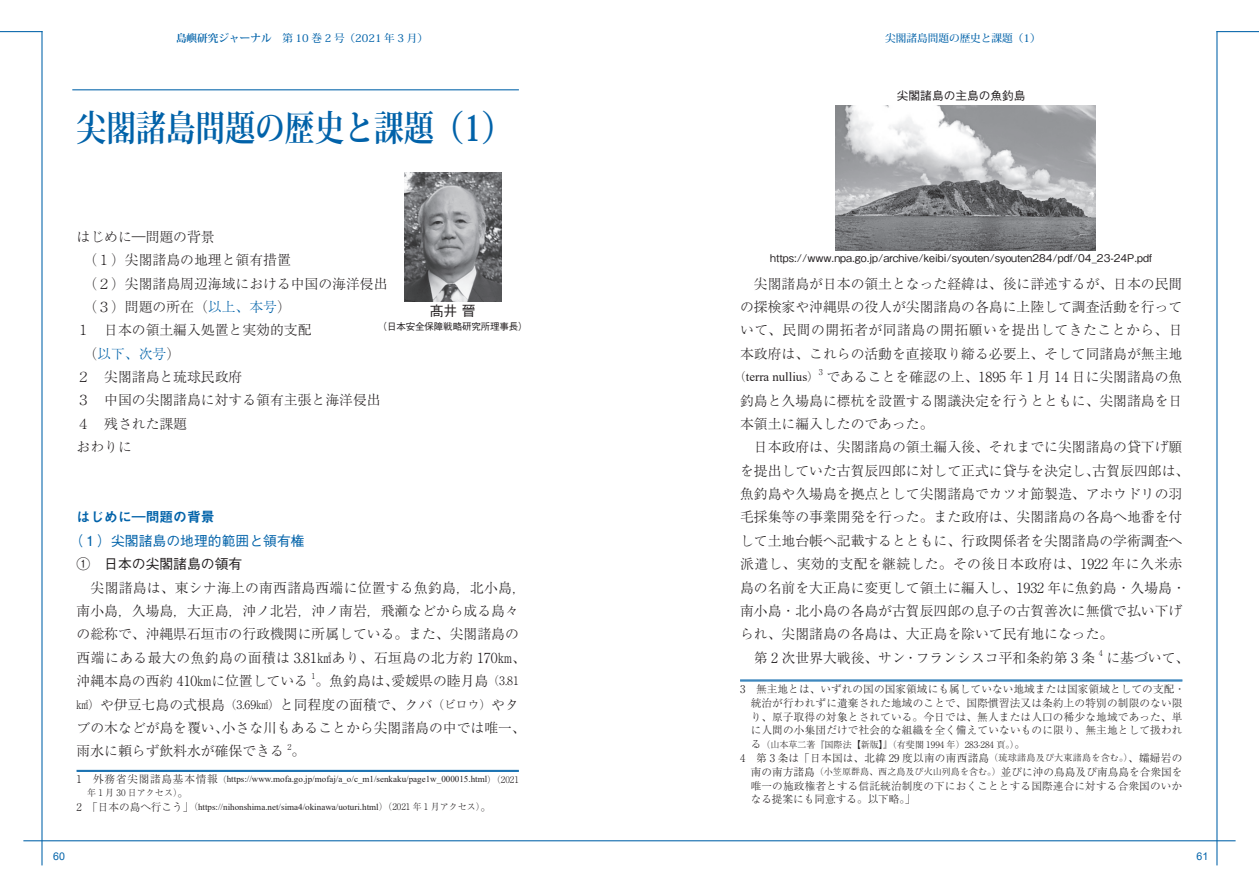
<style>
.page{position:relative;width:1259px;height:893px;background:#fff}
.page>*{position:absolute;margin:0;border:0;box-sizing:border-box;transform-origin:0 0}
.t1{font:700 35.7px "Koz Min Pr 6 N";color:#0162a9;scale:.83 1}
.t2{font:300 13.8px/23.4px "Ryumin Pr 6 N";color:#231f20}
.t3{font:500 13.8px "Gothic BBB Pr 6 N";color:#0162a9}
.t4{font:500 13.8px "Gothic BBB Pr 6 N";color:#231f20}
.t5{font:13.8px "Midashi Go Pr 6 N MB31";color:#0162a9}
.t6{font:12.75px "Times New Roman";color:#231f20}
.t7{font:500 11.7px "Gothic BBB Pr 6 N";color:#231f20}
.t8{font:300 10.65px/13.8px "Ryumin Pr 6 N";letter-spacing:.015em;color:#231f20}
.t9{font:500 10.65px "Gothic BBB Pr 6 N";color:#231f20}
.t10{font:500 10.65px "Koz Min Pr 6 N";color:#0162a9}
.t11{font:10.65px "Arial";color:#0162a9}
.t12{font:500 9.6px "Gothic BBB Pr 6 N";letter-spacing:-.02em;color:#231f20}
.t13{font:9px "Times New Roman";color:#231f20}
.t14{font:300 9px "Ryumin Pr 6 N";color:#231f20}
.t15{font:300 8.1px "Ryumin Pr 6 N";color:#231f20}
.s1{font-weight:700}
.s2{color:#0162a9}
.s3{font-size:11.7px}
.s4{font-family:"Ryumin Pr 6 N";font-weight:300;font-size:10.65px}
.s5{font-family:"Ryumin Pr 6 N";font-weight:300}
.s6{font-size:10.65px}
.s7{font-family:"Ryumin Pr 6 N";font-weight:300;font-size:11.7px}
.s8{font-size:9px}
</style>
<div class="page">
<hr style="left:23px;top:840px;width:1212px;height:1px;background:#0162a9">
<hr style="left:1216px;top:31px;width:43px;height:1px;background:#0162a9">
<hr style="left:0;top:31px;width:43px;height:1px;background:#0162a9">
<hr style="left:41px;top:31px;width:2px;height:834px;background:#0162a9">
<hr style="left:1216px;top:31px;width:1px;height:834px;background:#0162a9">
<hr style="left:72px;top:89px;width:447px;height:1px;background:#0162a9">
<hr style="left:77px;top:770px;width:442px;height:1px;background:#0162a9">
<hr style="left:77px;top:771px;width:442px;height:1px;background:#0162a9">
<hr style="left:740px;top:680px;width:442px;height:1px;background:#0162a9">
<hr style="left:740px;top:681px;width:442px;height:1px;background:#0162a9">
<img style="left:404px;top:172px;width:97px;height:129px">
<img style="left:836px;top:105px;width:259px;height:146px">
<p class="t10" style="left:176px;top:32px;width:253px"><span class="s1">島嶼研究ジャーナル</span>　第 10 巻 2 号（2021 年 3 月）</p>
<p class="t10" style="left:885px;top:32px;width:157px">尖閣諸島問題の歴史と課題（1）</p>
<h1 class="t1" style="left:77px;top:108px;width:526px">尖閣諸島問題の歴史と課題（1）</h1>
<p class="t2" style="left:77px;top:224px;width:312px">はじめに―問題の背景<br>　（１）尖閣諸島の地理と領有措置<br>　（２）尖閣諸島周辺海域における中国の海洋侵出　（３）問題の所在（<span class="s2">以上、本号</span>）<br>１　日本の領土編入処置と実効的支配<br>　（<span class="s2">以下、次号</span>）<br>２　尖閣諸島と琉球民政府<br>３　中国の尖閣諸島に対する領有主張と海洋侵出<br>４　残された課題<br>おわりに</p>
<p class="t4" style="left:430px;top:300px;width:48px">髙井 晉</p>
<p class="t12" style="left:378px;top:318px;width:152px">（日本安全保障戦略研究所理事長）</p>
<p class="t5" style="left:77px;top:506px;width:140px">はじめに―問題の背景</p>
<p class="t3" style="left:70px;top:529px;width:236px">（１）尖閣諸島の地理的範囲と領有権</p>
<p class="t4" style="left:77px;top:553px;width:167px">①　日本の尖閣諸島の領有</p>
<p class="t2" style="left:77px;top:575px;width:451px">　尖閣諸島は、東シナ海上の南西諸島西端に位置する魚釣島，北小島，南小島，久場島，大正島，沖ノ北岩，沖ノ南岩，飛瀬などから成る島々の総称で、沖縄県石垣市の行政機関に所属している。また、尖閣諸島の西端にある最大の魚釣島の面積は 3.81㎢あり、石垣島の北方約 170㎞、沖縄本島の西約 410㎞に位置している</p>
<p class="t15" style="left:311px;top:670px;width:6px">1</p>
<p class="t2" style="left:77px;top:668px;width:451px;text-indent:239px">。魚釣島は、愛媛県の睦月島<span class="s3">（3.81㎢）</span>や伊豆七島の式根島<span class="s3">（3.69㎢）</span>と同程度の面積で、クバ<span class="s3">（ビロウ）</span>やタブの木などが島を覆い、小さな川もあることから尖閣諸島の中では唯一、雨水に頼らず飲料水が確保できる</p>
<p class="t15" style="left:287px;top:740px;width:6px">2</p>
<p class="t2" style="left:291px;top:739px;width:15px">。</p>
<p class="t13" style="left:77px;top:773px;width:444px"><span class="s4">1　外務省尖閣諸島基本情報</span><span class="s5">（</span>https://www.mofa.go.jp/mofaj/a_o/c_m1/senkaku/page1w_000015.html<span class="s5">）（2021</span></p>
<p class="t14" style="left:87px;top:786px;width:102px">年 1 月 30 日アクセス）<span class="s6">。</span></p>
<p class="t13" style="left:77px;top:800px;width:416px"><span class="s4">2　「日本の島へ行こう」</span><span class="s5">（</span>https://nihonshima.net/sima4/okinawa/uoturi.html<span class="s5">）（2021 年 1 月アクセス）</span><span class="s4">。</span></p>
<p class="t7" style="left:897px;top:86px;width:130px">尖閣諸島の主島の魚釣島</p>
<p class="t9" style="left:770px;top:250px;width:384px">https://www.npa.go.jp/archive/keibi/syouten/syouten284/pdf/04_23-24P.pdf</p>
<p class="t2" style="left:740px;top:271px;width:444px;text-align:justify">　尖閣諸島が日本の領土となった経緯は、後に詳述するが、日本の民間の探検家や沖縄県の役人が尖閣諸島の各島に上陸して調査活動を行っていて、民間の開拓者が同諸島の開拓願いを提出してきたことから、日本政府は、これらの活動を直接取り締る必要上、そして同諸島が無主地</p>
<p class="t6" style="left:734px;top:368px;width:86px"><span class="s7">（</span>terra nullius<span class="s7">）</span></p>
<p class="t15" style="left:819px;top:366px;width:6px">3</p>
<p class="t2" style="left:740px;top:364px;width:451px;text-indent:86px">であることを確認の上、1895 年 1 月 14 日に尖閣諸島の魚釣島と久場島に標杭を設置する閣議決定を行うとともに、尖閣諸島を日本領土に編入したのであった。<br>　日本政府は、尖閣諸島の領土編入後、それまでに尖閣諸島の貸下げ願を提出していた古賀辰四郎に対して正式に貸与を決定し、古賀辰四郎は、魚釣島や久場島を拠点として尖閣諸島でカツオ節製造、アホウドリの羽毛採集等の事業開発を行った。また政府は、尖閣諸島の各島へ地番を付して土地台帳へ記載するとともに、行政関係者を尖閣諸島の学術調査へ派遣し、実効的支配を継続した。その後日本政府は、1922 年に久米赤島の名前を大正島に変更して領土に編入し、1932 年に魚釣島・久場島・南小島・北小島の各島が古賀辰四郎の息子の古賀善次に無償で払い下げられ、尖閣諸島の各島は、大正島を除いて民有地になった。<br>　第 2 次世界大戦後、サン・フランシスコ平和条約第 3 条</p>
<p class="t15" style="left:1099px;top:647px;width:6px">4</p>
<p class="t2" style="left:1106px;top:645px;width:84px">に基づいて、</p>
<p class="t8" style="left:750px;top:681px;width:436px;text-indent:-11px">3　無主地とは、いずれの国の国家領域にも属していない地域または国家領域としての支配・統治が行われずに遺棄された地域のことで、国際慣習法又は条約上の特別の制限のない限り、原子取得の対象とされている。今日では、無人または人口の稀少な地域であった、単に人間の小集団だけで社会的な組織を全く備えていないものに限り、無主地として扱われ</p>
<p class="t14" style="left:750px;top:737px;width:276px"><span class="s6">る</span>（山本草二著『国際法【新版】』（有斐閣 1994 年）283-284 頁。）<span class="s6">。</span></p>
<p class="t8" style="left:750px;top:750px;width:433px;text-align:justify;text-indent:-11px">4　第 3 条は「日本国は、北緯 29 度以南の南西諸島<span class="s8">（琉球諸島及び大東諸島を含む。）</span>、孀婦岩の南の南方諸島<span class="s8">（小笠原群島、西之島及び火山列島を含む。）</span>並びに沖の鳥島及び南鳥島を合衆国を唯一の施政権者とする信託統治制度の下におくこととする国際連合に対する合衆国のいかなる提案にも同意する。以下略。」</p>
<p class="t11" style="left:53px;top:849px;width:13px">60</p>
<p class="t11" style="left:1196px;top:849px;width:13px">61</p>
</div>
